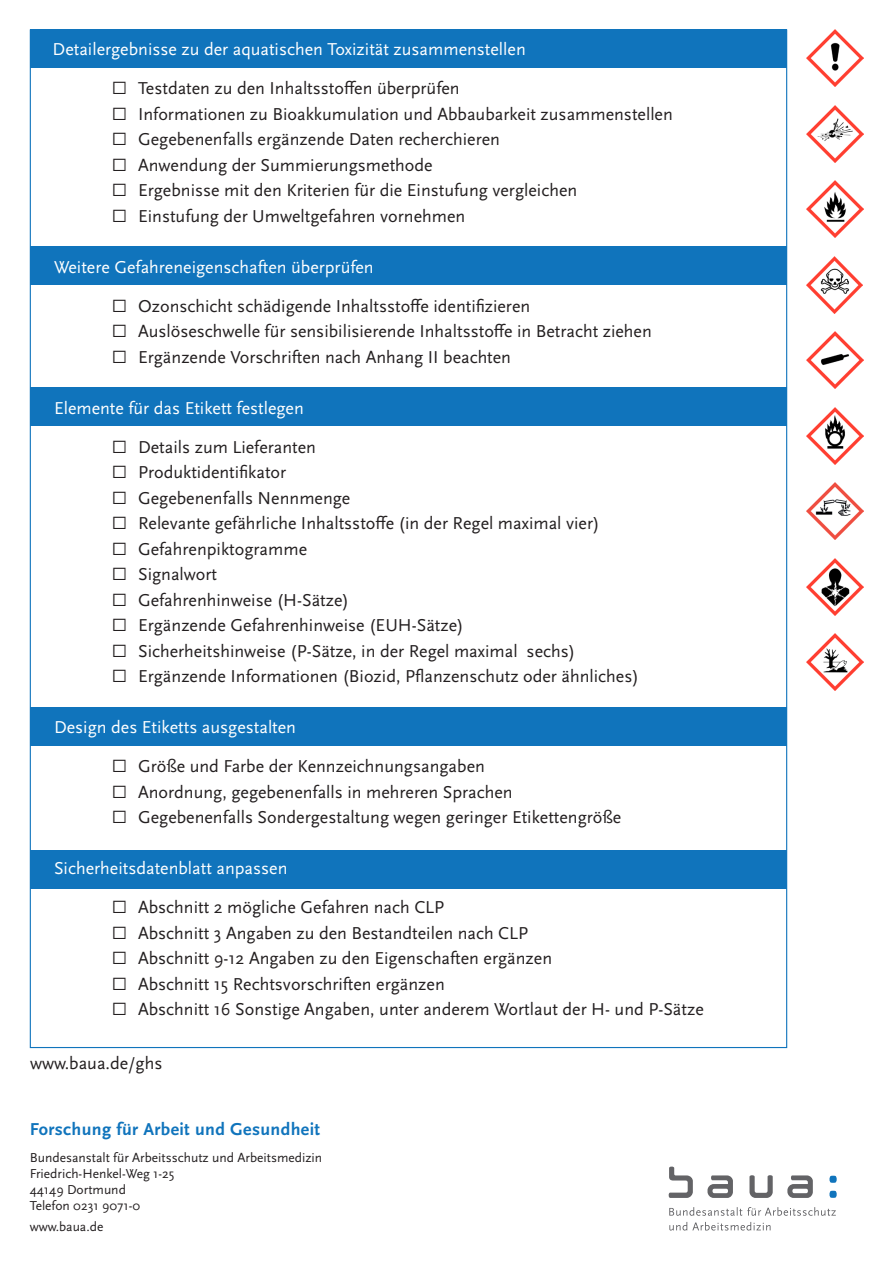
<style>
.page{position:relative;width:893px;height:1263px;background:#fff}
.page>*{position:absolute;margin:0;border:0;box-sizing:border-box;transform-origin:0 0}
.t1{font:18px/25.5px "Scala Sans Pro";color:#231f20}
.t2{font:18px/39px "Scala Sans Pro";color:#fff;text-align:center}
.t3{font:700 18px "Scala Sans Pro";letter-spacing:.02em;color:#1074bc}
.t4{font:13.5px/16.2px "Scala Sans Pro";color:#231f20}
.s1{font-size:27px;color:#231f20}
.s2{color:#231f20}
.s3{font-size:27px}
.s4{color:#fff}
</style>
<div class="page">
<div style="left:30px;top:30px;width:757px;height:38px;background:#1074bc"></div>
<div style="left:30px;top:247px;width:756px;height:38px;background:#1074bc"></div>
<div style="left:30px;top:387px;width:756px;height:38px;background:#1074bc"></div>
<div style="left:30px;top:707px;width:757px;height:39px;background:#1074bc"></div>
<div style="left:30px;top:850px;width:756px;height:39px;background:#1074bc"></div>
<svg style="left:829px;top:1191px;width:8px;height:7px"></svg>
<svg style="left:829px;top:1176px;width:8px;height:7px"></svg>
<svg style="left:669px;top:1222px;width:101px;height:8px"></svg>
<svg style="left:669px;top:1207px;width:167px;height:9px"></svg>
<svg style="left:669px;top:1166px;width:24px;height:32px"></svg>
<svg style="left:749px;top:1175px;width:24px;height:23px"></svg>
<svg style="left:707px;top:1175px;width:26px;height:23px"></svg>
<svg style="left:787px;top:1175px;width:26px;height:23px"></svg>
<img style="left:806px;top:634px;width:57px;height:56px">
<img style="left:806px;top:483px;width:57px;height:57px">
<img style="left:806px;top:30px;width:57px;height:57px">
<img style="left:806px;top:332px;width:57px;height:57px">
<img style="left:806px;top:105px;width:57px;height:57px">
<img style="left:806px;top:181px;width:57px;height:57px">
<img style="left:806px;top:407px;width:57px;height:57px">
<img style="left:806px;top:558px;width:57px;height:57px">
<img style="left:806px;top:256px;width:57px;height:57px">
<p class="t2" style="left:53px;top:30px;width:475px">Detailergebnisse zu der aquatischen Toxizität zusammenstellen <span class="s1">▫</span> <span class="s2">Testdaten zu den Inhaltsstoffen überprüfen</span></p>
<p class="t1" style="left:111px;top:101px;width:563px"><span class="s3">▫</span> Informationen zu Bioakkumulation und Abbaubarkeit zusammenstellen <span class="s3">▫</span> Gegebenenfalls ergänzende Daten recherchieren<br><span class="s3">▫</span> Anwendung der Summierungsmethode<br><span class="s3">▫</span> Ergebnisse mit den Kriterien für die Einstufung vergleichen<br><span class="s3">▫</span> Einstufung der Umweltgefahren vornehmen</p>
<p class="t1" style="left:111px;top:247px;width:421px;line-height:39px;text-indent:-57px"><span class="s4">Weitere Gefahreneigenschaften überprüfen<br></span><span class="s3">▫</span> Ozonschicht schädigende Inhaltsstoffe identifizieren</p>
<p class="t1" style="left:111px;top:319px;width:542px"><span class="s3">▫</span> Auslöseschwelle für sensibilisierende Inhaltsstoffe in Betracht ziehen <span class="s3">▫</span> Ergänzende Vorschriften nach Anhang II beachten</p>
<p class="t2" style="left:111px;top:388px;width:207px;text-align:left;text-indent:-57px">Elemente für das Etikett festlegen <span class="s1">▫</span> <span class="s2">Details zum Lieferanten</span></p>
<p class="t1" style="left:111px;top:460px;width:529px"><span class="s3">▫</span> Produktidentifikator<br><span class="s3">▫</span> Gegebenenfalls Nennmenge<br><span class="s3">▫</span> Relevante gefährliche Inhaltsstoffe (in der Regel maximal vier)<br><span class="s3">▫</span> Gefahrenpiktogramme<br><span class="s3">▫</span> Signalwort<br><span class="s3">▫</span> Gefahrenhinweise (H-Sätze)<br><span class="s3">▫</span> Ergänzende Gefahrenhinweise (EUH-Sätze)<br><span class="s3">▫</span> Sicherheitshinweise (P-Sätze, in der Regel maximal sechs)<br><span class="s3">▫</span> Ergänzende Informationen (Biozid, Pflanzenschutz oder ähnliches)</p>
<p class="t1" style="left:111px;top:708px;width:375px;line-height:39px;text-indent:-57px"><span class="s4">Design des Etiketts ausgestalten<br></span><span class="s3">▫</span> Größe und Farbe der Kennzeichnungsangaben</p>
<p class="t1" style="left:111px;top:779px;width:512px"><span class="s3">▫</span> Anordnung, gegebenenfalls in mehreren Sprachen<br><span class="s3">▫</span> Gegebenenfalls Sondergestaltung wegen geringer Etikettengröße</p>
<p class="t1" style="left:111px;top:849px;width:335px;line-height:39px;text-indent:-57px"><span class="s4">Sicherheitsdatenblatt anpassen<br></span><span class="s3">▫</span> Abschnitt 2 mögliche Gefahren nach CLP</p>
<p class="t1" style="left:111px;top:920px;width:594px"><span class="s3">▫</span> Abschnitt 3 Angaben zu den Bestandteilen nach CLP<br><span class="s3">▫</span> Abschnitt 9-12 Angaben zu den Eigenschaften ergänzen<br><span class="s3">▫</span> Abschnitt 15 Rechtsvorschriften ergänzen<br><span class="s3">▫</span> Abschnitt 16 Sonstige Angaben, unter anderem Wortlaut der H- und P-Sätze</p>
<p class="t1" style="left:30px;top:1050px;width:134px">www.baua.de/ghs</p>
<p class="t3" style="left:30px;top:1118px;width:292px">Forschung für Arbeit und Gesundheit</p>
<p class="t4" style="left:30px;top:1149px;width:294px">Bundesanstalt für Arbeitsschutz und Arbeitsmedizin<br>Friedrich-Henkel-Weg 1-25<br>44149 Dortmund<br>Telefon 0231 9071-0</p>
<p class="t4" style="left:30px;top:1218px;width:75px">www.baua.de</p>
</div>
